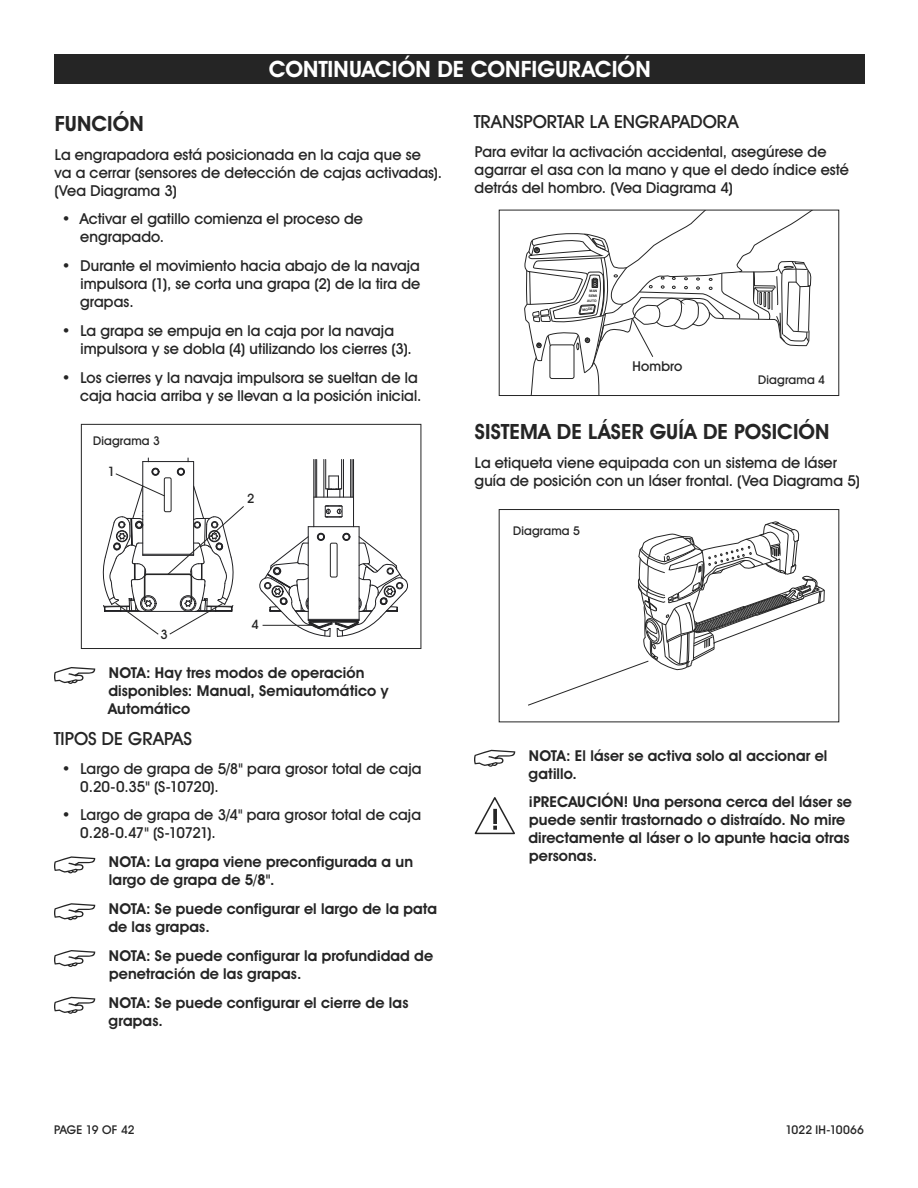
<style>
.page{position:relative;width:918px;height:1188px;background:#fff}
.page>*{position:absolute;margin:0;border:0;box-sizing:border-box;transform-origin:0 0}
.t1{font:700 22.5px "Uline Two Knine";color:#fff}
.t2{font:700 21px "Uline Two Knine";letter-spacing:.005em;color:#252525}
.t3{font:18px "Uline Two Knine";letter-spacing:.005em;color:#252525}
.t4{font:15px/18px "Uline Two Knine";letter-spacing:.005em;color:#252525}
.t5{font:700 15px/18px "Uline Two Knine";letter-spacing:.005em;color:#252525}
.t6{font:13.5px "Uline Two Knine";letter-spacing:.01em;color:#252525}
.t7{font:12.9px "Uline Two Knine";color:#252525}
.t8{font:12px "Uline Two Knine";letter-spacing:.015em;color:#252525}
.t9{font:12px "Uline Two Knine";letter-spacing:-.01em;color:#252525}
.t10{font:700 3.3px/4.9px "Helvetica Neue";color:#252525;text-align:center}
</style>
<div class="page">
<hr style="left:359px;top:527px;width:1px;height:93px;background:#202023">
<hr style="left:353px;top:459px;width:1px;height:68px;background:#202023">
<hr style="left:350px;top:459px;width:1px;height:38px;background:#202023">
<hr style="left:343px;top:459px;width:1px;height:38px;background:#202023">
<hr style="left:324px;top:459px;width:1px;height:38px;background:#202023">
<hr style="left:316px;top:459px;width:1px;height:38px;background:#202023">
<hr style="left:314px;top:459px;width:1px;height:68px;background:#202023">
<hr style="left:308px;top:527px;width:1px;height:93px;background:#202023">
<hr style="left:314px;top:497px;width:40px;height:1px;background:#202023">
<hr style="left:314px;top:526px;width:40px;height:1px;background:#202023">
<hr style="left:352px;top:459px;width:1px;height:38px;background:#202023">
<hr style="left:341px;top:459px;width:1px;height:30px;background:#202023">
<svg style="left:326px;top:476px;width:16px;height:21px"></svg>
<hr style="left:325px;top:459px;width:1px;height:30px;background:#202023">
<hr style="left:315px;top:459px;width:1px;height:38px;background:#202023">
<div style="left:343px;top:533px;width:7px;height:8px;border:1px solid #202023;border-radius:50%"></div>
<div style="left:317px;top:533px;width:8px;height:8px;border:1px solid #202023;border-radius:50%"></div>
<svg style="left:325px;top:505px;width:18px;height:13px"></svg>
<svg style="left:259px;top:534px;width:149px;height:103px"></svg>
<div style="left:330px;top:543px;width:7px;height:34px;background:#fff;border-radius:2px"></div>
<div style="left:330px;top:543px;width:7px;height:34px;border:1px solid #252525;border-radius:2px"></div>
<div style="left:177px;top:468px;width:8px;height:8px;border:1px solid #202023;border-radius:50%"></div>
<div style="left:152px;top:468px;width:7px;height:8px;border:1px solid #202023;border-radius:50%"></div>
<hr style="left:193px;top:462px;width:1px;height:93px;background:#202023">
<hr style="left:148px;top:461px;width:40px;height:1px;background:#202023">
<hr style="left:143px;top:462px;width:1px;height:93px;background:#202023">
<div style="left:81px;top:424px;width:340px;height:225px;border:1px solid #252525"></div>
<svg style="left:102px;top:469px;width:142px;height:166px"></svg>
<hr style="left:263px;top:625px;width:50px;height:1px;background:#252525">
<svg style="left:524px;top:212px;width:288px;height:182px"></svg>
<div style="left:499px;top:210px;width:340px;height:186px;border:1px solid #252525"></div>
<svg style="left:528px;top:522px;width:297px;height:184px"></svg>
<div style="left:499px;top:509px;width:340px;height:213px;border:1px solid #252525"></div>
<svg style="left:54px;top:667px;width:41px;height:17px"></svg>
<svg style="left:54px;top:856px;width:41px;height:17px"></svg>
<svg style="left:54px;top:903px;width:41px;height:17px"></svg>
<svg style="left:54px;top:950px;width:41px;height:17px"></svg>
<svg style="left:54px;top:997px;width:41px;height:17px"></svg>
<svg style="left:474px;top:750px;width:41px;height:17px"></svg>
<svg style="left:475px;top:797px;width:40px;height:37px"></svg>
<div style="left:55px;top:54px;width:810px;height:30px;background:#252525"></div>
<h1 class="t1" style="left:269px;top:56px;width:384px">CONTINUACIÓN DE CONFIGURACIÓN</h1>
<h2 class="t2" style="left:55px;top:111px;width:90px">FUNCIÓN</h2>
<p class="t4" style="left:55px;top:145px;width:389px">La engrapadora está posicionada en la caja que se<br>va a cerrar (sensores de detección de cajas activadas). (Vea Diagrama 3)</p>
<p class="t4" style="left:80px;top:210px;width:284px;text-indent:-18px">• Activar el gatillo comienza el proceso de engrapado.</p>
<p class="t4" style="left:80px;top:257px;width:342px;text-align:justify;text-indent:-18px">• Durante el movimiento hacia abajo de la navaja impulsora (1), se corta una grapa (2) de la tira de grapas.</p>
<p class="t4" style="left:81px;top:321px;width:333px;text-indent:-19px">• La grapa se empuja en la caja por la navaja impulsora y se dobla (4) utilizando los cierres (3).</p>
<p class="t4" style="left:62px;top:368px;width:361px;text-align:right">• Los cierres y la navaja impulsora se sueltan de la caja hacia arriba y se llevan a la posición inicial.</p>
<p class="t8" style="left:93px;top:433px;width:68px">Diagrama 3</p>
<p class="t7" style="left:108px;top:463px;width:9px">1</p>
<p class="t7" style="left:161px;top:627px;width:9px">3</p>
<p class="t7" style="left:247px;top:491px;width:9px">2</p>
<p class="t7" style="left:251px;top:617px;width:9px">4</p>
<p class="t5" style="left:108px;top:663px;width:282px">NOTA: Hay tres modos de operación disponibles: Manual, Semiautomático y<br>Automático</p>
<p class="t3" style="left:54px;top:727px;width:140px">TIPOS DE GRAPAS</p>
<p class="t4" style="left:80px;top:759px;width:343px;text-indent:-18px">• Largo de grapa de 5/8" para grosor total de caja<br>0.20-0.35" (S-10720).</p>
<p class="t4" style="left:80px;top:806px;width:342px;text-indent:-18px">• Largo de grapa de 3/4" para grosor total de caja<br>0.28-0.47" (S-10721).</p>
<p class="t5" style="left:109px;top:853px;width:306px">NOTA: La grapa viene preconfigurada a un largo de grapa de 5/8".</p>
<p class="t5" style="left:108px;top:900px;width:330px">NOTA: Se puede configurar el largo de la pata de las grapas.</p>
<p class="t5" style="left:109px;top:946px;width:326px">NOTA: Se puede configurar la profundidad de penetración de las grapas.</p>
<p class="t5" style="left:109px;top:993px;width:301px">NOTA: Se puede configurar el cierre de las grapas.</p>
<p class="t3" style="left:474px;top:111px;width:266px">TRANSPORTAR LA ENGRAPADORA</p>
<p class="t4" style="left:475px;top:143px;width:376px">Para evitar la activación accidental, asegúrese de agarrar el asa con la mano y que el dedo índice esté detrás del hombro. (Vea Diagrama 4)</p>
<p class="t10" style="left:590px;top:288px;width:9px">MAN</p>
<p class="t10" style="left:582px;top:307px;width:12px;rotate:-2deg">MODE</p>
<p class="t10" style="left:587px;top:294px;width:12px;rotate:-2deg">SEMI<br>AUTO</p>
<p class="t6" style="left:633px;top:358px;width:51px">Hombro</p>
<p class="t8" style="left:758px;top:372px;width:68px">Diagrama 4</p>
<h2 class="t2" style="left:475px;top:419px;width:356px">SISTEMA DE LÁSER GUÍA DE POSICIÓN</h2>
<p class="t4" style="left:475px;top:453px;width:387px">La etiqueta viene equipada con un sistema de láser guía de posición con un láser frontal. (Vea Diagrama 5)</p>
<p class="t8" style="left:513px;top:523px;width:68px">Diagrama 5</p>
<p class="t5" style="left:529px;top:746px;width:300px">NOTA: El láser se activa solo al accionar el gatillo.</p>
<p class="t5" style="left:528px;top:793px;width:325px">¡PRECAUCIÓN! Una persona cerca del láser se puede sentir trastornado o distraído. No mire directamente al láser o lo apunte hacia otras personas.</p>
<p class="t9" style="left:54px;top:1122px;width:82px">PAGE 19 OF 42</p>
<p class="t8" style="left:785px;top:1122px;width:80px">1022 IH-10066</p>
</div>
